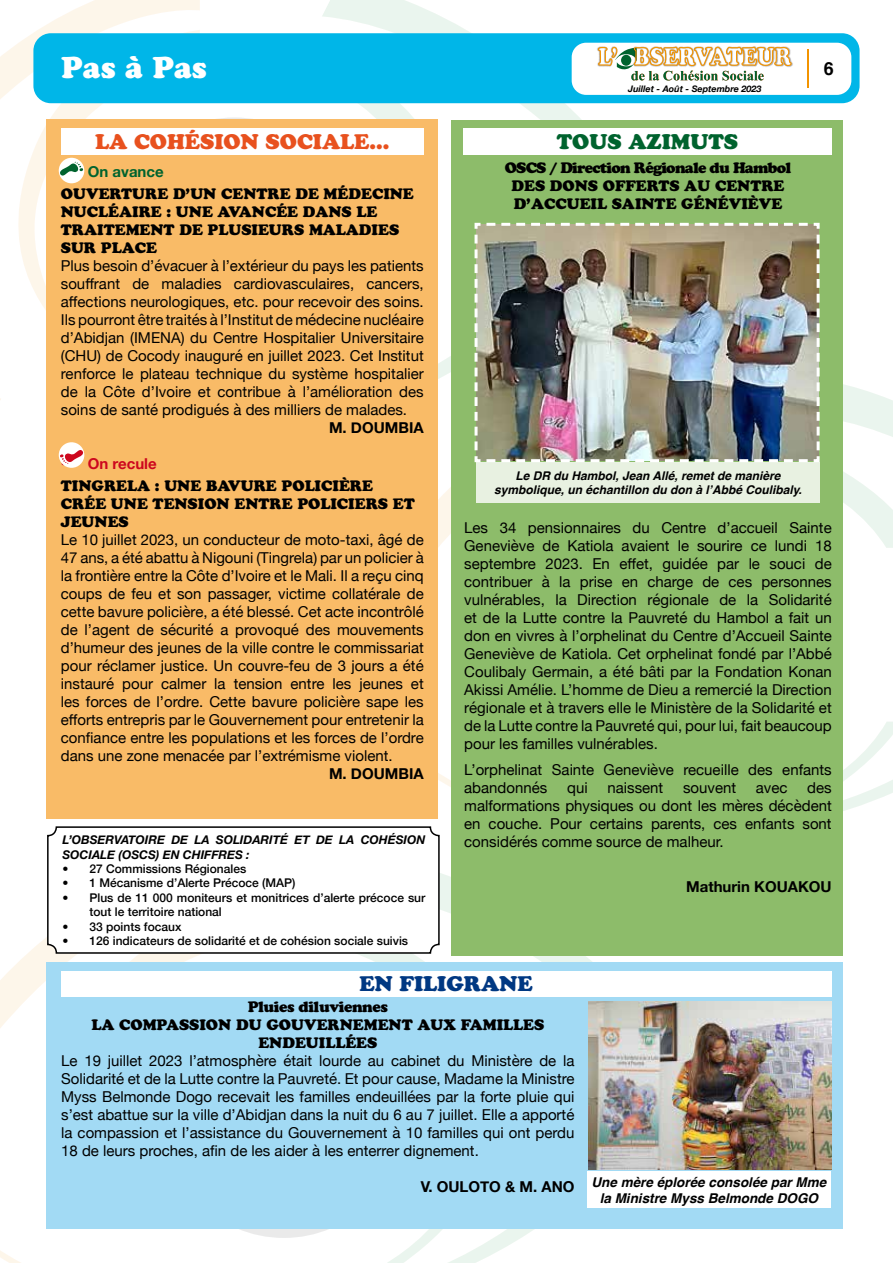
<style>
.page{position:relative;width:893px;height:1263px;background:#fff}
.page>*{position:absolute;margin:0;border:0;box-sizing:border-box;transform-origin:0 0}
.t1{font:30px "Cooper Black Std";color:#fff}
.t2{font:21px "Cooper Black Std";color:#e8511e}
.t3{font:21px "Cooper Black Std";color:#003882}
.t4{font:21px "Cooper Black Std";color:#00632e}
.t5{font:700 18px "Helvetica";color:#000}
.t6{font:15px/18px "Helvetica Neue";color:#000;text-align:justify}
.t7{font:15px/18px "Cooper Black Std";color:#000}
.t8{font:700 15px "Helvetica Neue";color:#000}
.t9{font:700 15px "Helvetica Neue";color:#00632e}
.t10{font:700 15px "Helvetica Neue";color:#cd071e}
.t11{font:italic 700 13.5px/16.2px "Helvetica";color:#000}
.t12{font:500 12px/14.4px "Helvetica Neue";color:#000}
.t13{font:italic 700 12px/14.4px "Helvetica";color:#000;text-align:center}
.t14{font:italic 700 12px/14.4px "Helvetica Neue";color:#000}
.t15{font:italic 700 9px "Helvetica Neue";color:#000}
.s1{font-family:"Helvetica Neue";font-style:normal;font-size:15px}
</style>
<div class="page">
<div style="left:33px;top:33px;width:826px;height:70px;background:#00b6e8;border-radius:17px"></div>
<div style="left:47px;top:120px;width:391px;height:699px;background:#f9bb67"></div>
<div style="left:452px;top:120px;width:391px;height:835px;background:#8dbc6a"></div>
<div style="left:47px;top:963px;width:796px;height:266px;background:#a2daf4"></div>
<div style="left:61px;top:128px;width:363px;height:27px;background:#fff"></div>
<div style="left:61px;top:971px;width:770px;height:25px;background:#fff"></div>
<div style="left:59px;top:442px;width:25px;height:26px;background:#fff;border-radius:50%"></div>
<svg style="left:60px;top:450px;width:23px;height:14px"></svg>
<div style="left:59px;top:158px;width:25px;height:25px;background:#fff;border-radius:50%"></div>
<svg style="left:60px;top:162px;width:23px;height:14px"></svg>
<div style="left:587px;top:1171px;width:243px;height:37px;background:#fff"></div>
<img style="left:588px;top:1001px;width:243px;height:168px">
<svg style="left:200px;top:0;width:693px;height:626px"></svg>
<img style="left:473px;top:221px;width:348px;height:243px">
<div style="left:476px;top:462px;width:344px;height:40px;background:#e8f1e1"></div>
<div style="left:47px;top:826px;width:393px;height:128px;border:2px solid #000;border-radius:9px"></div>
<h1 class="t1" style="left:61px;top:50px;width:147px">Pas à Pas</h1>
<h2 class="t2" style="left:95px;top:129px;width:296px">LA COHÉSION SOCIALE...</h2>
<p class="t9" style="left:61px;top:160px;width:104px">• On avance</p>
<p class="t7" style="left:61px;top:185px;width:354px">OUVERTURE D’UN CENTRE DE MÉDECINE<br>NUCLÉAIRE : UNE AVANCÉE DANS LE<br>TRAITEMENT DE PLUSIEURS MALADIES<br>SUR PLACE</p>
<p class="t6" style="left:61px;top:257px;width:364px">Plus besoin d’évacuer à l’extérieur du pays les patients souffrant de maladies cardiovasculaires, cancers, affections neurologiques, etc. pour recevoir des soins.<br>Ils pourront être traités à l’Institut de médecine nucléaire d’Abidjan (IMENA) du Centre Hospitalier Universitaire (CHU) de Cocody inauguré en juillet 2023. Cet Institut renforce le plateau technique du système hospitalier de la Côte d’Ivoire et contribue à l’amélioration des soins de santé prodigués à des milliers de malades.</p>
<p class="t8" style="left:329px;top:416px;width:96px">M. DOUMBIA</p>
<p class="t10" style="left:61px;top:452px;width:97px">• On recule</p>
<p class="t7" style="left:61px;top:477px;width:355px">TINGRELA : UNE BAVURE POLICIÈRE<br>CRÉE UNE TENSION ENTRE POLICIERS ET<br>JEUNES</p>
<p class="t6" style="left:61px;top:532px;width:364px">Le 10 juillet 2023, un conducteur de moto-taxi, âgé de 47 ans, a été abattu à Nigouni (Tingrela) par un policier à la frontière entre la Côte d’Ivoire et le Mali. Il a reçu cinq coups de feu et son passager, victime collatérale de cette bavure policière, a été blessé. Cet acte incontrôlé de l’agent de sécurité a provoqué des mouvements d’humeur des jeunes de la ville contre le commissariat pour réclamer justice. Un couvre-feu de 3 jours a été instauré pour calmer la tension entre les jeunes et les forces de l’ordre. Cette bavure policière sape les efforts entrepris par le Gouvernement pour entretenir la confiance entre les populations et les forces de l’ordre dans une zone menacée par l’extrémisme violent.</p>
<p class="t8" style="left:329px;top:762px;width:96px">M. DOUMBIA</p>
<p class="t14" style="left:63px;top:833px;width:364px">L’OBSERVATOIRE DE LA SOLIDARITÉ ET DE LA COHÉSION<br>SOCIALE (OSCS) EN CHIFFRES :</p>
<p class="t12" style="left:63px;top:861px;width:185px">• 27 Commissions Régionales</p>
<p class="t12" style="left:63px;top:875px;width:235px">• 1 Mécanisme d’Alerte Précoce (MAP)</p>
<p class="t12" style="left:90px;top:889px;width:337px;text-indent:-27px">• Plus de 11 000 moniteurs et monitrices d’alerte précoce sur tout le territoire national</p>
<p class="t12" style="left:63px;top:918px;width:121px">• 33 points focaux</p>
<p class="t12" style="left:63px;top:933px;width:347px">• 126 indicateurs de solidarité et de cohésion sociale suivis</p>
<p class="t15" style="left:628px;top:82px;width:135px">Juillet - Août - Septembre 2023</p>
<h2 class="t4" style="left:557px;top:129px;width:183px">TOUS AZIMUTS</h2>
<p class="t7" style="left:505px;top:158px;width:288px;text-align:center">OSCS / Direction Régionale du Hambol<br>DES DONS OFFERTS AU CENTRE<br>D’ACCUEIL SAINTE GÉNÉVIÈVE</p>
<p class="t5" style="left:824px;top:54px;width:12px">6</p>
<p class="t13" style="left:494px;top:468px;width:309px">Le DR du Hambol, Jean Allé, remet de manière symbolique, un échantillon du don à l’Abbé Coulibaly.</p>
<p class="t6" style="left:464px;top:519px;width:369px">Les 34 pensionnaires du Centre d’accueil Sainte Geneviève de Katiola avaient le sourire ce lundi 18 septembre 2023. En effet, guidée par le souci de contribuer à la prise en charge de ces personnes vulnérables, la Direction régionale de la Solidarité et de la Lutte contre la Pauvreté du Hambol a fait un don en vivres à l’orphelinat du Centre d’Accueil Sainte Geneviève de Katiola. Cet orphelinat fondé par l’Abbé Coulibaly Germain, a été bâti par la Fondation Konan Akissi Amélie. L’homme de Dieu a remercié la Direction régionale et à travers elle le Ministère de la Solidarité et de la Lutte contre la Pauvreté qui, pour lui, fait beaucoup pour les familles vulnérables.</p>
<p class="t6" style="left:464px;top:762px;width:369px">L’orphelinat Sainte Geneviève recueille des enfants abandonnés</p>
<p class="t6" style="left:464px;top:780px;width:369px;text-indent:343px">des malformations physiques ou dont les mères décèdent en couche. Pour certains parents, ces enfants sont considérés comme source de malheur.</p>
<p class="t8" style="left:686px;top:874px;width:147px">Mathurin KOUAKOU</p>
<p class="t6" style="left:567px;top:780px;width:22px">qui</p>
<p class="t6" style="left:607px;top:780px;width:57px">naissent</p>
<p class="t6" style="left:683px;top:780px;width:55px">souvent</p>
<p class="t6" style="left:756px;top:780px;width:33px">avec</p>
<h2 class="t3" style="left:359px;top:971px;width:175px">EN FILIGRANE</h2>
<p class="t7" style="left:91px;top:997px;width:454px;text-align:center">Pluies diluviennes<br>LA COMPASSION DU GOUVERNEMENT AUX FAMILLES<br>ENDEUILLÉES</p>
<p class="t6" style="left:61px;top:1052px;width:515px">Le 19 juillet 2023 l’atmosphère était lourde au cabinet du Ministère de la Solidarité et de la Lutte contre la Pauvreté. Et pour cause, Madame la Ministre Myss Belmonde Dogo recevait les familles endeuillées par la forte pluie qui s’est abattue sur la ville d’Abidjan dans la nuit du 6 au 7 juillet. Elle a apporté la compassion et l’assistance du Gouvernement à 10 familles qui ont perdu 18 de leurs proches, afin de les aider à les enterrer dignement.</p>
<p class="t11" style="left:600px;top:1174px;width:228px;text-indent:-179px"><span class="s1">V. OULOTO &amp; M. ANO</span> Une mère éplorée consolée par Mme la Ministre Myss Belmonde DOGO</p>
</div>
